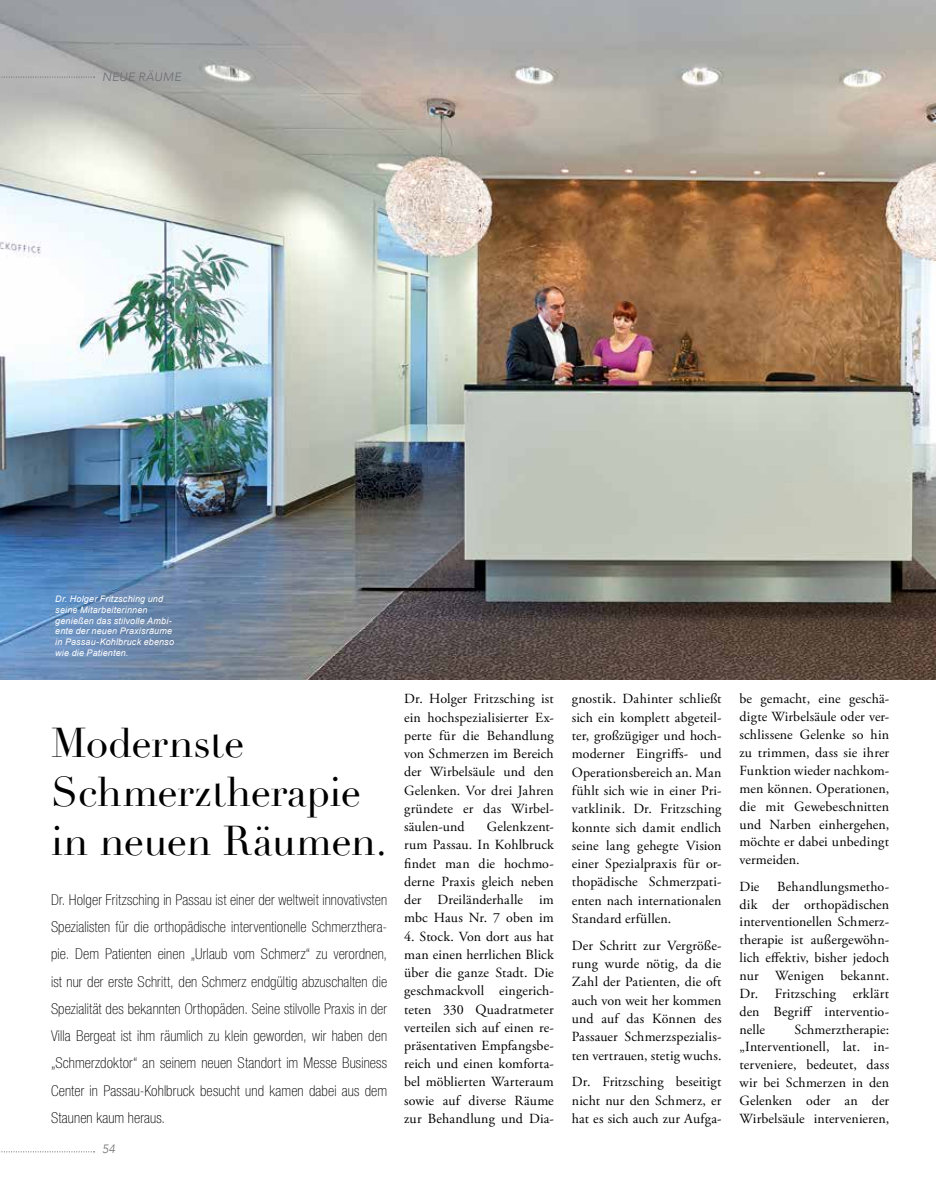
<style>
.page{position:relative;width:936px;height:1191px;background:#fff}
.page>*{position:absolute;margin:0;border:0;box-sizing:border-box;transform-origin:0 0}
.t1{font:40.65px/48.9px "Didot";letter-spacing:-.015em;color:#000}
.t2{font:100 condensed 15px/27.3px "Helvetica Neue LT Pro";letter-spacing:.01em;color:#000;text-align:justify}
.t3{font:13.95px/18.3px "Adobe Garamond Pro";letter-spacing:.01em;color:#000;text-align:justify}
.t4{font:italic 300 12px "Avenir LT";letter-spacing:.03em;color:#6d6e71}
.t5{font:italic 9px/10.8px "Arial";letter-spacing:.02em;color:#fff}
</style>
<div class="page">
<img style="left:0;top:0;width:935px;height:679px">
<svg style="left:1px;top:1151px;width:94px;height:1px"></svg>
<svg style="left:0;top:77px;width:95px;height:1px"></svg>
<p class="t4" style="left:102px;top:70px;width:80px">NEUE RÄUME</p>
<p class="t5" style="left:55px;top:593px;width:120px">Dr. Holger Fritzsching und seine Mitarbeiterinnen genießen das stilvolle Ambi&shy;ente der neuen Praxisräume in Passau-Kohlbruck ebenso wie die Patienten.</p>
<h1 class="t1" style="left:51px;top:719px;width:337px">Modernste<br>Schmerztherapie in neuen Räumen.</h1>
<p class="t2" style="left:51px;top:886px;width:337px">Dr. Holger Fritzsching in Passau ist einer der weltweit innovativsten Spezialisten für die orthopädische interventionelle Schmerzthera&shy;pie. Dem Patienten einen „Urlaub vom Schmerz“ zu verordnen, ist nur der erste Schritt, den Schmerz endgültig abzuschalten die Spezialität des bekannten Orthopäden. Seine stilvolle Praxis in der Villa Bergeat ist ihm räumlich zu klein geworden, wir haben den „Schmerzdoktor“ an seinem neuen Standort im Messe Business Center in Passau-Kohlbruck besucht und kamen dabei aus dem Staunen kaum heraus.</p>
<p class="t4" style="left:102px;top:1142px;width:14px">54</p>
<p class="t3" style="left:404px;top:690px;width:151px">Dr. Holger Fritzsching ist ein hochspezialisierter Ex&shy;perte für die Behandlung von Schmerzen im Bereich der Wirbelsäule und den Gelenken. Vor drei Jahren gründete er das Wirbel&shy;säulen-und</p>
<p class="t3" style="left:404px;top:818px;width:151px;text-indent:83px">Gelenkzent&shy;rum Passau. In Kohlbruck findet man die hochmo&shy;derne Praxis gleich neben der Dreiländerhalle im mbc Haus Nr. 7 oben im</p>
<p class="t3" style="left:404px;top:927px;width:151px">4. Stock. Von dort aus hat man einen herrlichen Blick über die ganze Stadt. Die geschmackvoll eingerich&shy;teten 330 Quadratmeter verteilen sich auf einen re&shy;präsentativen Empfangsbe&shy;reich und einen komforta&shy;bel möblierten Warteraum sowie auf diverse Räume zur Behandlung und Dia-</p>
<p class="t3" style="left:572px;top:690px;width:151px">gnostik. Dahinter schließt sich ein komplett abgeteil&shy;ter, großzügiger und hoch&shy;moderner Eingriffs- und Operationsbereich an. Man fühlt sich wie in einer Pri&shy;vatklinik. Dr. Fritzsching konnte sich damit endlich seine lang gehegte Vision einer Spezialpraxis für or&shy;thopädische Schmerzpati&shy;enten nach internationalen Standard erfüllen.</p>
<p class="t3" style="left:572px;top:936px;width:151px">Der Schritt zur Vergröße&shy;rung wurde nötig, da die Zahl der Patienten, die oft auch von weit her kommen und auf das Können des Passauer Schmerzspezialis&shy;ten vertrauen, stetig wuchs.</p>
<p class="t3" style="left:572px;top:1073px;width:151px">Dr. Fritzsching beseitigt nicht nur den Schmerz, er hat es sich auch zur Aufga-</p>
<p class="t3" style="left:739px;top:690px;width:151px;line-height:17.9px">be gemacht, eine geschä&shy;digte Wirbelsäule oder ver&shy;schlissene Gelenke so hin zu trimmen, dass sie ihrer Funktion wieder nachkom&shy;men können. Operationen, die mit Gewebeschnitten und Narben einhergehen, möchte er dabei unbedingt vermeiden.</p>
<p class="t3" style="left:739px;top:877px;width:21px">Die</p>
<p class="t3" style="left:739px;top:877px;width:151px;line-height:17.9px;text-indent:38px">Behandlungsmetho&shy;dik der orthopädischen interventionellen Schmerz&shy;therapie ist außergewöhn&shy;lich effektiv, bisher jedoch nur Wenigen bekannt.<br>Dr. Fritzsching erklärt den Begriff interventio&shy;nelle</p>
<p class="t3" style="left:739px;top:1020px;width:151px;line-height:17.9px;text-indent:55px">Schmerztherapie: „Interventionell, lat. in&shy;terveniere, bedeutet, dass wir bei Schmerzen in den Gelenken oder an der Wirbelsäule intervenieren,</p>
</div>
